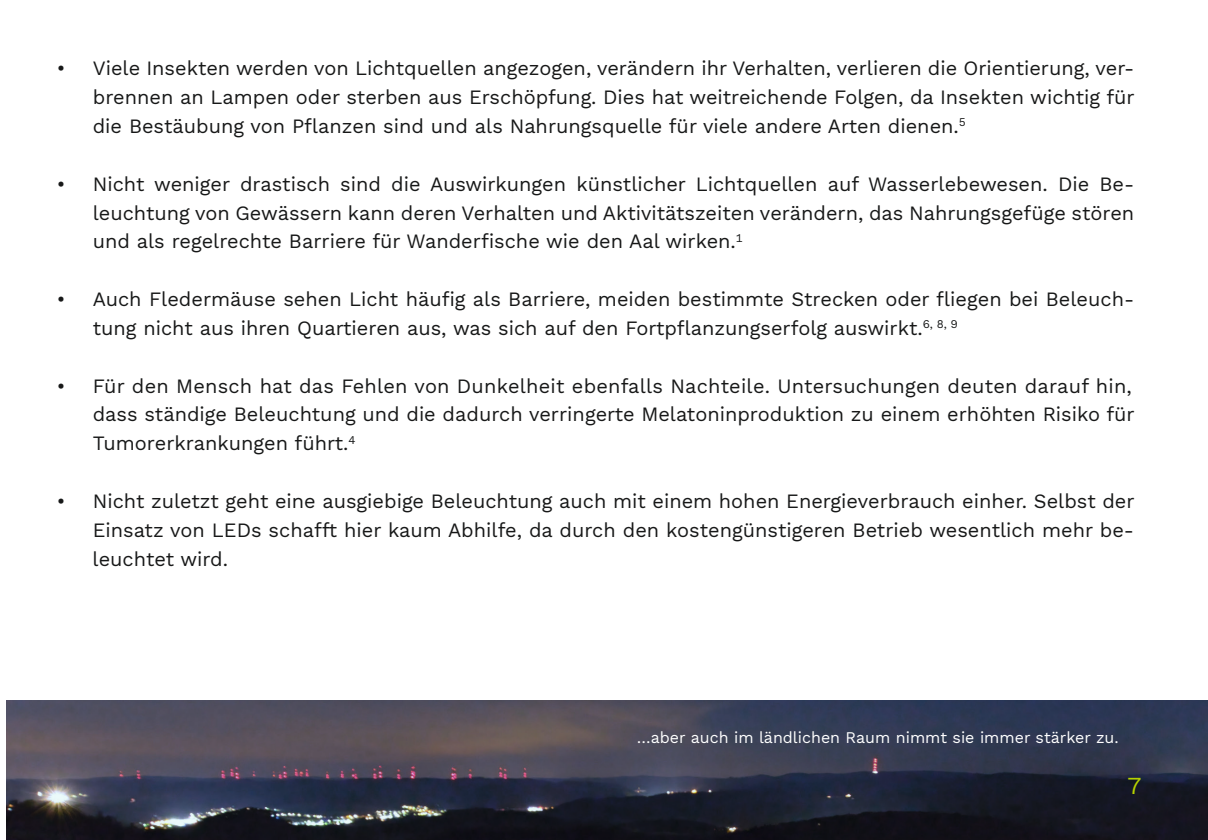
<style>
.page{position:relative;width:1208px;height:840px;background:#fff}
.page>*{position:absolute;margin:0;border:0;box-sizing:border-box;transform-origin:0 0}
.t1{font:24px "Work Sans";color:#b6d200}
.t2{font:20px/28.8px "Work Sans";color:#171818;text-align:justify}
.t3{font:16px "Work Sans";color:#fff}
</style>
<div class="page">
<img style="left:7px;top:700px;width:1200px;height:139px">
<p class="t2" style="left:93px;top:53px;width:1043px;text-indent:-36px">• Viele Insekten werden von Lichtquellen angezogen, verändern ihr Verhalten, verlieren die Orientierung, ver&shy;brennen an Lampen oder sterben aus Erschöpfung. Dies hat weitreichende Folgen, da Insekten wichtig für die Bestäubung von Pflanzen sind und als Nahrungsquelle für viele andere Arten dienen.<sup>5</sup></p>
<p class="t2" style="left:93px;top:168px;width:1043px;text-indent:-36px">• Nicht weniger drastisch sind die Auswirkungen künstlicher Lichtquellen auf Wasserlebewesen. Die Be&shy;leuchtung von Gewässern kann deren Verhalten und Aktivitätszeiten verändern, das Nahrungsgefüge stören und als regelrechte Barriere für Wanderfische wie den Aal wirken.<sup>1</sup></p>
<p class="t2" style="left:93px;top:284px;width:1043px;text-indent:-36px">• Auch Fledermäuse sehen Licht häufig als Barriere, meiden bestimmte Strecken oder fliegen bei Beleuch&shy;tung nicht aus ihren Quartieren aus, was sich auf den Fortpflanzungserfolg auswirkt.<sup>6,</sup> <sup>8,</sup> <sup>9</sup></p>
<p class="t2" style="left:93px;top:370px;width:1043px;text-align:left;text-indent:-36px">• Für den Mensch hat das Fehlen von Dunkelheit ebenfalls Nachteile. Untersuchungen deuten darauf hin, dass ständige Beleuchtung und die dadurch verringerte Melatoninproduktion zu einem erhöhten Risiko für<br>Tumorerkrankungen führt.<sup>4</sup></p>
<p class="t2" style="left:93px;top:485px;width:1043px;text-indent:-36px">• Nicht zuletzt geht eine ausgiebige Beleuchtung auch mit einem hohen Energieverbrauch einher. Selbst der Einsatz von LEDs schafft hier kaum Abhilfe, da durch den kostengünstigeren Betrieb wesentlich mehr be&shy;leuchtet wird.</p>
<p class="t3" style="left:637px;top:724px;width:483px">…aber auch im ländlichen Raum nimmt sie immer stärker zu.</p>
<p class="t1" style="left:1127px;top:767px;width:16px">7</p>
</div>
